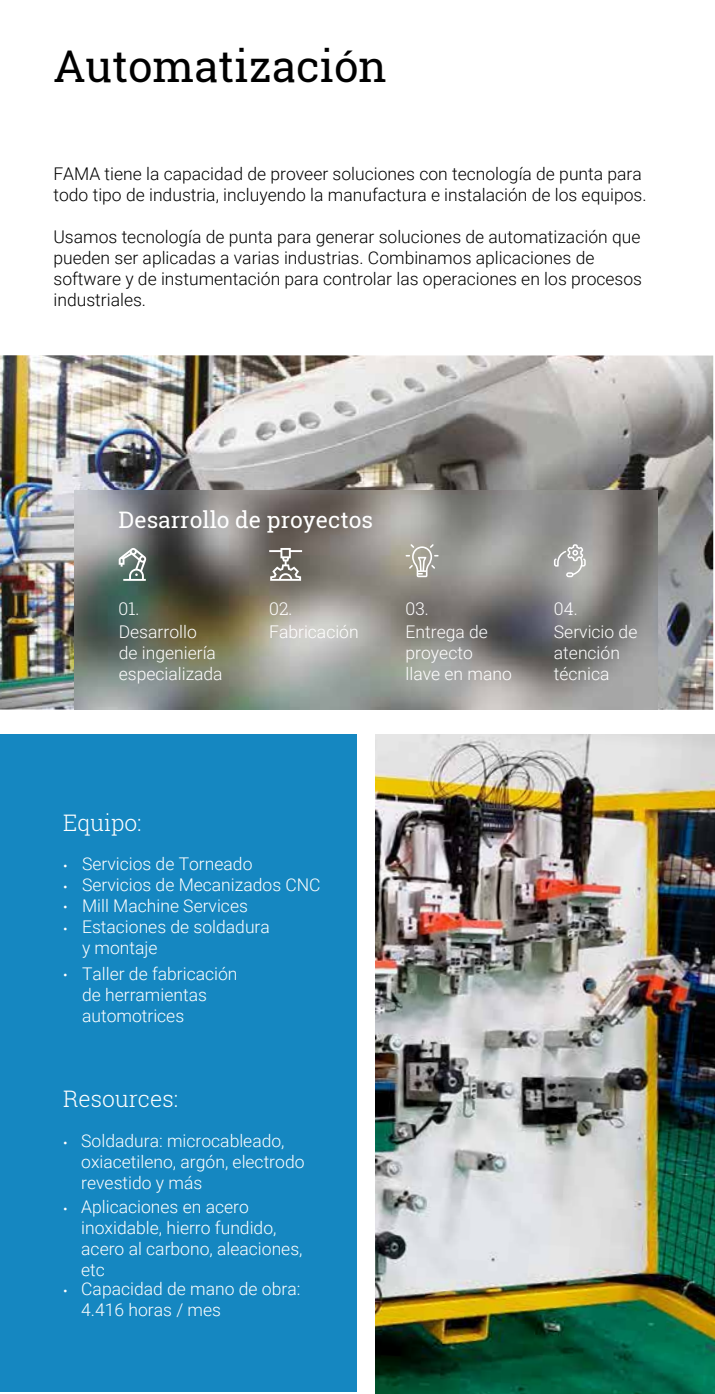
<style>
.page{position:relative;width:715px;height:1394px;background:#fff}
.page>*{position:absolute;margin:0;border:0;box-sizing:border-box;transform-origin:0 0}
.t1{font:43.75px "Roboto Slab";color:#000}
.t2{font:22.75px "Roboto Slab";color:#fff}
.t3{font:300 22.75px "Roboto Slab";color:#fff}
.t4{font:300 17.5px/21px "Roboto";color:#fff}
.t5{font:300 17.5px/21px "Roboto";color:#000}
.t6{font:300 17.5px "Roboto Slab";color:#fff}
.t7{font:300 14px/20.8px "Roboto";color:#fff;text-align:justify}
.s1{font-size:14px}
</style>
<div class="page">
<img style="left:0;top:355px;width:712px;height:355px">
<img style="left:74px;top:490px;width:582px;height:220px">
<svg style="left:119px;top:548px;width:27px;height:33px"></svg>
<svg style="left:269px;top:548px;width:33px;height:33px"></svg>
<svg style="left:553px;top:544px;width:32px;height:33px"></svg>
<svg style="left:405px;top:544px;width:33px;height:33px"></svg>
<div style="left:0;top:734px;width:356px;height:657px;background:#1587c1"></div>
<img style="left:375px;top:734px;width:339px;height:660px">
<h1 class="t1" style="left:53px;top:36px;width:334px">Automatización</h1>
<p class="t5" style="left:53px;top:162px;width:594px">FAMA tiene la capacidad de proveer soluciones con tecnología de punta para todo tipo de industria, incluyendo la manufactura e instalación de los equipos.</p>
<p class="t5" style="left:53px;top:225px;width:589px">Usamos tecnología de punta para generar soluciones de automatización que pueden ser aplicadas a varias industrias. Combinamos aplicaciones de software y de instumentación para controlar las operaciones en los procesos industriales.</p>
<h2 class="t2" style="left:118px;top:504px;width:256px">Desarrollo de proyectos</h2>
<p class="t6" style="left:118px;top:597px;width:22px">01.</p>
<p class="t6" style="left:269px;top:597px;width:25px">02.</p>
<p class="t6" style="left:405px;top:597px;width:25px">03.</p>
<p class="t6" style="left:553px;top:597px;width:25px">04.</p>
<p class="t4" style="left:119px;top:621px;width:105px">Desarrollo<br>de ingeniería especializada</p>
<p class="t4" style="left:269px;top:621px;width:91px">Fabricación</p>
<p class="t4" style="left:405px;top:621px;width:108px">Entrega de proyecto llave en mano</p>
<p class="t4" style="left:553px;top:621px;width:85px">Servicio de atención técnica</p>
<h2 class="t3" style="left:63px;top:807px;width:80px">Equipo:</h2>
<p class="t7" style="left:63px;top:855px;width:6px">• • • •</p>
<p class="t7" style="left:63px;top:964px;width:6px">•</p>
<p class="t4" style="left:82px;top:852px;width:240px">Servicios de Torneado<br>Servicios de Mecanizados CNC<br>Mill Machine Services<br>Estaciones de soldadura<br>y montaje</p>
<p class="t4" style="left:82px;top:962px;width:157px">Taller de fabricación de herramientas automotrices</p>
<h2 class="t3" style="left:63px;top:1083px;width:116px">Resources:</h2>
<p class="t4" style="left:81px;top:1130px;width:225px">Soldadura: microcableado, oxiacetileno, argón, electrodo revestido y más</p>
<p class="t4" style="left:81px;top:1196px;width:223px;text-indent:-18px"><span class="s1">•</span> Aplicaciones en acero inoxidable, hierro fundido, acero al carbono, aleaciones, etc</p>
<p class="t4" style="left:81px;top:1278px;width:220px;text-indent:-18px"><span class="s1">•</span> Capacidad de mano de obra:<br>4.416 horas / mes</p>
<p class="t7" style="left:63px;top:1132px;width:6px">•</p>
</div>
